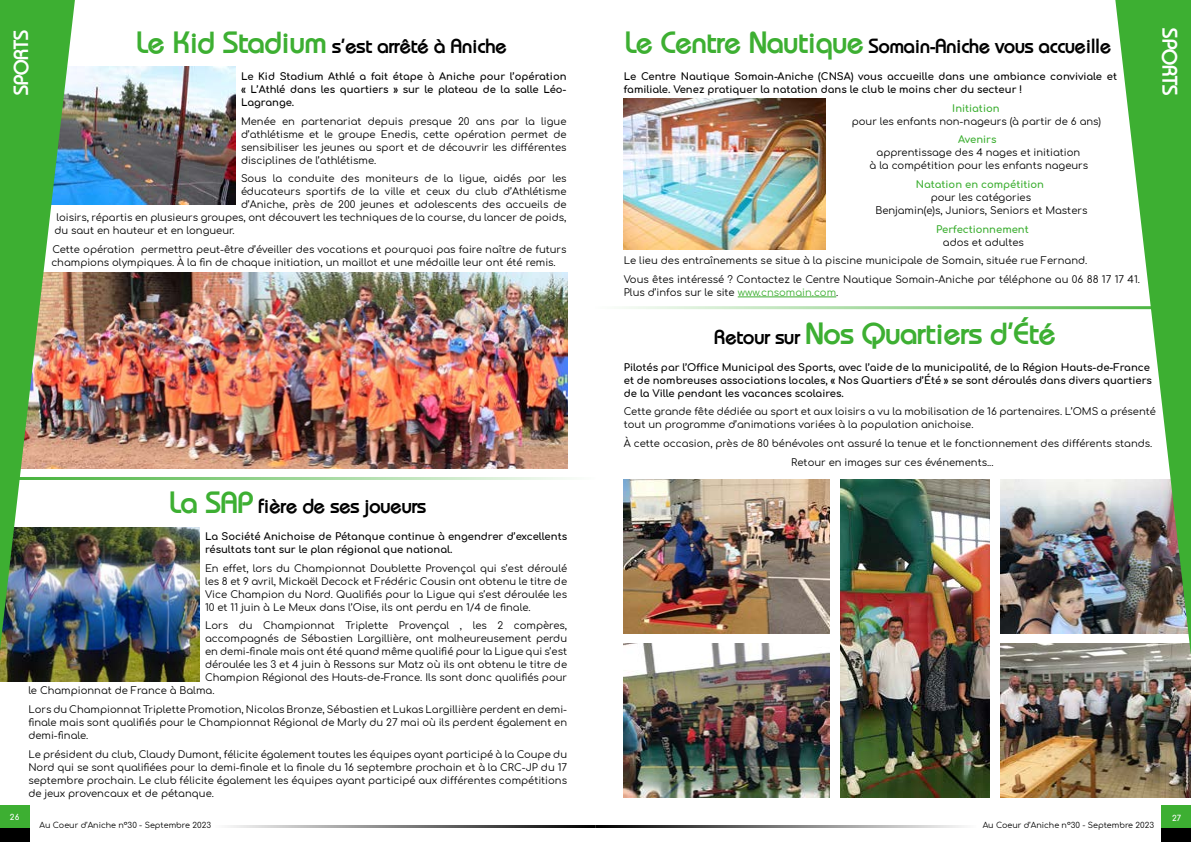
<style>
.page{position:relative;width:1191px;height:842px;background:#fff}
.page>*{position:absolute;margin:0;border:0;box-sizing:border-box;transform-origin:0 0}
.t1{font:700 30px "Bimini";color:#3daf32}
.t2{font:700 20.8px "Bimini";color:#fff}
.t3{font:700 20.1px "Bimini";color:#fff}
.t4{font:700 20px "Bimini";color:#000}
.t5{font:10px/13px "Comfortaa";color:#000;text-align:justify}
.t6{font:700 10px/13px "Comfortaa";color:#000}
.t7{font:700 10px "Comfortaa";color:#3daf32}
.t8{font:8px "Comfortaa";color:#000}
.t9{font:700 8px "Comfortaa";color:#fff}
.s1{font-size:30px;color:#3daf32}
.s2{color:#3daf32}
.s3{font-size:20px;color:#000}
</style>
<div class="page">
<div style="left:0;top:806px;width:30px;height:22px;background:#3daf32"></div>
<div style="left:0;top:828px;width:30px;height:14px;background:#000"></div>
<hr style="left:214px;top:825px;width:381px;height:3px;background:#000">
<hr style="left:595px;top:825px;width:382px;height:3px;background:#000">
<div style="left:1161px;top:806px;width:30px;height:22px;background:#3daf32"></div>
<div style="left:1161px;top:828px;width:30px;height:14px;background:#000"></div>
<img style="left:75px;top:272px;width:492px;height:197px">
<img style="left:75px;top:67px;width:160px;height:137px">
<hr style="left:0;top:477px;width:595px;height:3px;background:#3daf32">
<img style="left:0;top:527px;width:199px;height:154px">
<hr style="left:737px;top:297px;width:99px;height:1px;background:#3daf32">
<img style="left:0;top:0;width:75px;height:650px">
<img style="left:624px;top:99px;width:201px;height:150px">
<hr style="left:595px;top:306px;width:596px;height:3px;background:#3daf32">
<img style="left:624px;top:479px;width:205px;height:154px">
<img style="left:1000px;top:643px;width:191px;height:154px">
<img style="left:624px;top:643px;width:205px;height:154px">
<img style="left:1000px;top:479px;width:115px;height:154px">
<svg style="left:1115px;top:0;width:76px;height:656px;fill:#3daf32"></svg>
<img style="left:840px;top:479px;width:149px;height:318px">
<h3 class="t3" style="left:9px;top:95px;width:66px;rotate:-90deg">SPORTS</h3>
<h2 class="t2" style="left:1182px;top:28px;width:69px;rotate:90deg">SPORTS</h2>
<h3 class="t4" style="left:625px;top:34px;width:487px"><span class="s1">Le Centre Nautique</span> Somain-Aniche vous accueille</h3>
<p class="t6" style="left:624px;top:69px;width:495px">Le Centre Nautique Somain-Aniche (CNSA) vous accueille dans une ambiance conviviale et familiale. Venez pratiquer la natation dans le club le moins cher du secteur !</p>
<p class="t7" style="left:952px;top:99px;width:49px">Initiation</p>
<p class="t5" style="left:851px;top:113px;width:251px">pour les enfants non-nageurs (à partir de 6 ans)</p>
<p class="t7" style="left:958px;top:131px;width:40px">Avenirs</p>
<p class="t5" style="left:869px;top:145px;width:220px;text-align:center">apprentissage des 4 nages et initiation<br>à la compétition pour les enfants nageurs</p>
<p class="t7" style="left:915px;top:175px;width:130px">Natation en compétition</p>
<p class="t5" style="left:875px;top:190px;width:213px;text-align:center">pour les catégories<br>Benjamin(e)s, Juniors, Seniors et Masters</p>
<p class="t7" style="left:936px;top:220px;width:94px">Perfectionnement</p>
<p class="t5" style="left:624px;top:231px;width:518px;line-height:18.7px;text-align:left;text-indent:319px">ados et adultes<br>Le lieu des entraînements se situe à la piscine municipale de Somain, située rue Fernand.<br>Vous êtes intéressé ? Contactez le Centre Nautique Somain-Aniche par téléphone au 06 88 17 17 41.</p>
<p class="t5" style="left:624px;top:285px;width:216px">Plus d’infos sur le site <span class="s2">www.cnsomain.com</span>.</p>
<h3 class="t4" style="left:136px;top:34px;width:372px"><span class="s1">Le Kid Stadium</span> s’est arrêté à Aniche</h3>
<p class="t6" style="left:241px;top:69px;width:327px;text-align:justify">Le Kid Stadium Athlé a fait étape à Aniche pour l’opération « L’Athlé dans les quartiers » sur le plateau de la salle Léo-Lagrange.</p>
<p class="t5" style="left:241px;top:113px;width:327px">Menée en partenariat depuis presque 20 ans par la ligue d’athlétisme et le groupe Enedis, cette opération permet de sensibiliser les jeunes au sport et de découvrir les différentes disciplines de l’athlétisme.</p>
<p class="t5" style="left:241px;top:171px;width:327px">Sous la conduite des moniteurs de la ligue, aidés par les</p>
<p class="t5" style="left:241px;top:184px;width:327px">éducateurs sportifs de la ville et ceux du club d’Athlétisme</p>
<p class="t5" style="left:241px;top:197px;width:327px">d’Aniche, près de 200 jeunes et adolescents des accueils de</p>
<p class="t5" style="left:56px;top:210px;width:512px">loisirs, répartis en plusieurs groupes, ont découvert les techniques de la course, du lancer de poids,</p>
<p class="t5" style="left:54px;top:223px;width:182px">du saut en hauteur et en longueur.</p>
<p class="t5" style="left:51px;top:242px;width:517px">Cette opération permettra peut-être d’éveiller des vocations et pourquoi pas faire naître de futurs champions olympiques. À la fin de chaque initiation, un maillot et une médaille leur ont été remis.</p>
<p class="t9" style="left:10px;top:810px;width:11px">26</p>
<h3 class="t4" style="left:169px;top:494px;width:258px"><span class="s1">La SAP</span> fière de ses joueurs</h3>
<p class="t6" style="left:205px;top:528px;width:363px">La Société Anichoise de Pétanque continue à engendrer d’excellents résultats tant sur le plan régional que national.</p>
<p class="t5" style="left:205px;top:560px;width:363px">En effet, lors du Championnat Doublette Provençal qui s’est déroulé les 8 et 9 avril, Mickaël Decock et Frédéric Cousin ont obtenu le titre de Vice Champion du Nord. Qualifiés pour la Ligue qui s’est déroulée les 10 et 11 juin à Le Meux dans l’Oise, ils ont perdu en 1/4 de finale.</p>
<p class="t5" style="left:205px;top:618px;width:363px">Lors du Championnat Triplette Provençal , les 2 compères,</p>
<p class="t5" style="left:205px;top:631px;width:363px">accompagnés de Sébastien Largillière, ont malheureusement perdu</p>
<p class="t5" style="left:205px;top:644px;width:363px">en demi-finale mais ont été quand même qualifié pour la Ligue qui s’est</p>
<p class="t5" style="left:205px;top:657px;width:363px">déroulée les 3 et 4 juin à Ressons sur Matz où ils ont obtenu le titre de</p>
<p class="t5" style="left:205px;top:670px;width:363px">Champion Régional des Hauts-de-France. Ils sont donc qualifiés pour</p>
<p class="t5" style="left:28px;top:683px;width:188px">le Championnat de France à Balma.</p>
<p class="t5" style="left:28px;top:702px;width:540px">Lors du Championnat Triplette Promotion, Nicolas Bronze, Sébastien et Lukas Largillière perdent en demi&shy;finale mais sont qualifiés pour le Championnat Régional de Marly du 27 mai où ils perdent également en demi-finale.</p>
<p class="t5" style="left:28px;top:746px;width:540px">Le président du club, Claudy Dumont, félicite également toutes les équipes ayant participé à la Coupe du Nord qui se sont qualifiées pour la demi-finale et la finale du 16 septembre prochain et à la CRC-JP du 17 septembre prochain. Le club félicite également les équipes ayant participé aux différentes compétitions de jeux provencaux et de pétanque.</p>
<p class="t8" style="left:40px;top:817px;width:173px">Au Coeur d’Aniche n°30 - Septembre 2023</p>
<h1 class="t1" style="left:714px;top:315px;width:343px"><span class="s3">Retour sur</span> Nos Quartiers d’Été</h1>
<p class="t6" style="left:624px;top:359px;width:530px">Pilotés par l’Office Municipal des Sports, avec l’aide de la municipalité, de la Région Hauts-de-France et de nombreuses associations locales, « Nos Quartiers d’Été » se sont déroulés dans divers quartiers de la Ville pendant les vacances scolaires.</p>
<p class="t5" style="left:624px;top:404px;width:534px">Cette grande fête dédiée au sport et aux loisirs a vu la mobilisation de 16 partenaires. L’OMS a présenté tout un programme d’animations variées à la population anichoise.</p>
<p class="t5" style="left:791px;top:433px;width:362px;line-height:18.7px;text-indent:-167px">À cette occasion, près de 80 bénévoles ont assuré la tenue et le fonctionnement des différents stands.<br>Retour en images sur ces événements...</p>
<p class="t8" style="left:982px;top:818px;width:173px">Au Coeur d’Aniche n°30 - Septembre 2023</p>
<p class="t9" style="left:1172px;top:810px;width:11px">27</p>
</div>
